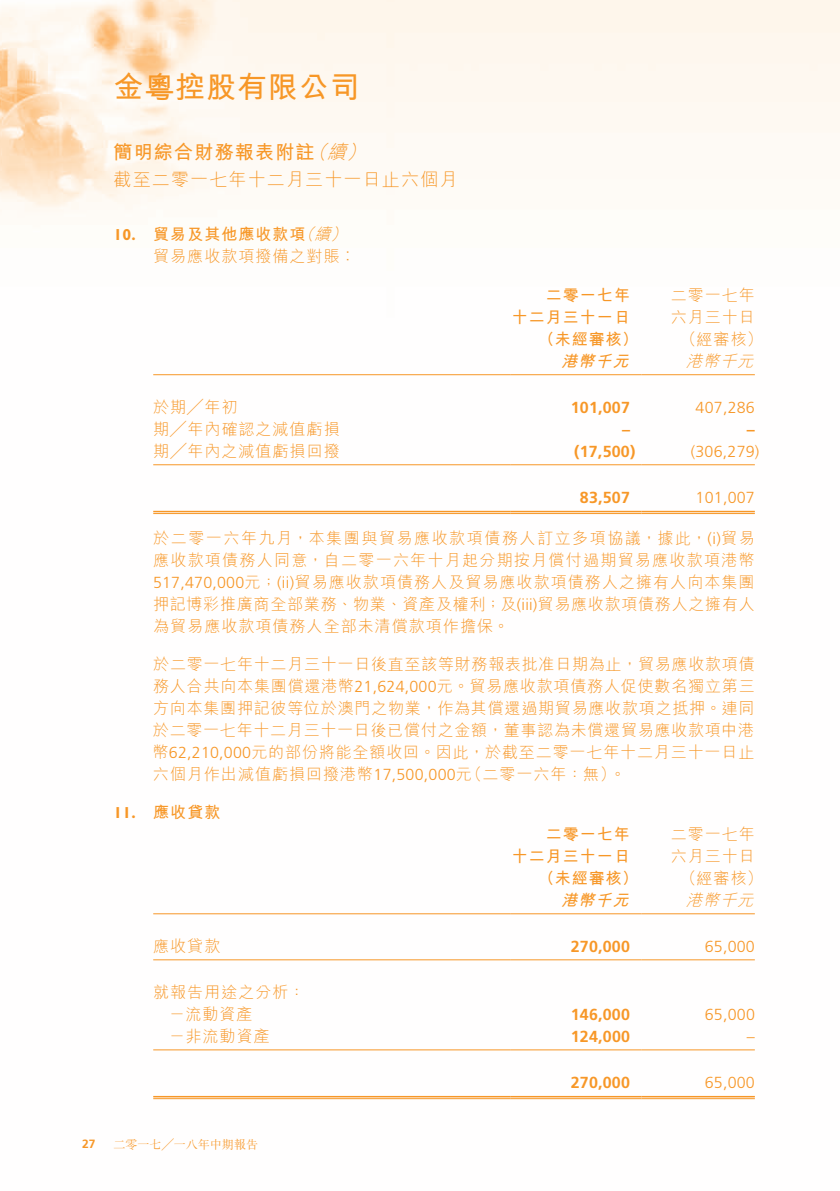
<style>
.page{position:relative;width:840px;height:1191px;background:#fff}
.page>*{position:absolute;margin:0;border:0;box-sizing:border-box;transform-origin:0 0}
.t1{font:700 30px "M Hei HK";letter-spacing:.03em;color:#f79727}
.t2{font:700 19px "M Hei HK";letter-spacing:.065em;color:#f79727}
.t3{font:italic 300 19px "M Hei HK";color:#f79727}
.t4{font:300 18px "M Hei HK";letter-spacing:.065em;color:#f79727}
.t5{font:300 16px/22px "M Hei HK";letter-spacing:.05em;color:#f79727;text-align:justify}
.t6{font:700 16px "Frutiger LT Std";letter-spacing:.015em;color:#f79727}
.t7{font:700 16px/22px "M Hei HK";letter-spacing:.065em;color:#f79727;text-align:right}
.t8{font:300 16px "Frutiger LT Std";letter-spacing:.015em;color:#f79727}
.t9{font:italic 300 16px "M Hei HK";color:#f79727}
.t10{font:italic 700 16px "M Hei HK";color:#f79727}
.t11{font:700 16px "Gill Sans Std";color:#f79727}
.t12{font:300 12px "M Sung HK";letter-spacing:.005em;color:#f79727}
.t13{font:700 12px "Frutiger LT Std";color:#f79727}
.s1{font-family:"Frutiger LT Std"}
</style>
<div class="page">
<img style="left:0;top:0;width:839px;height:1100px">
<hr style="left:153px;top:374px;width:357px;height:1px;background:#f79727">
<hr style="left:510px;top:374px;width:131px;height:1px;background:#f79727">
<hr style="left:641px;top:374px;width:113px;height:1px;background:#f79727">
<hr style="left:153px;top:464px;width:357px;height:1px;background:#f79727">
<hr style="left:510px;top:464px;width:131px;height:1px;background:#f79727">
<hr style="left:641px;top:464px;width:113px;height:1px;background:#f79727">
<hr style="left:153px;top:511px;width:357px;height:1px;background:#f79727">
<hr style="left:153px;top:513px;width:357px;height:1px;background:#f79727">
<hr style="left:510px;top:511px;width:131px;height:1px;background:#f79727">
<hr style="left:510px;top:513px;width:131px;height:1px;background:#f79727">
<hr style="left:641px;top:511px;width:113px;height:1px;background:#f79727">
<hr style="left:641px;top:513px;width:113px;height:1px;background:#f79727">
<hr style="left:153px;top:913px;width:357px;height:1px;background:#f79727">
<hr style="left:510px;top:913px;width:131px;height:1px;background:#f79727">
<hr style="left:641px;top:913px;width:113px;height:1px;background:#f79727">
<hr style="left:153px;top:959px;width:357px;height:1px;background:#f79727">
<hr style="left:510px;top:959px;width:131px;height:1px;background:#f79727">
<hr style="left:641px;top:959px;width:113px;height:1px;background:#f79727">
<hr style="left:153px;top:1049px;width:357px;height:1px;background:#f79727">
<hr style="left:510px;top:1049px;width:131px;height:1px;background:#f79727">
<hr style="left:641px;top:1049px;width:113px;height:1px;background:#f79727">
<hr style="left:153px;top:1096px;width:357px;height:1px;background:#f79727">
<hr style="left:153px;top:1098px;width:357px;height:1px;background:#f79727">
<hr style="left:510px;top:1096px;width:131px;height:1px;background:#f79727">
<hr style="left:510px;top:1098px;width:131px;height:1px;background:#f79727">
<hr style="left:641px;top:1096px;width:113px;height:1px;background:#f79727">
<hr style="left:641px;top:1098px;width:113px;height:1px;background:#f79727">
<p class="t13" style="left:82px;top:1136px;width:15px">27</p>
<h1 class="t1" style="left:113px;top:66px;width:247px">金粵控股有限公司</h1>
<p class="t2" style="left:113px;top:138px;width:202px">簡明綜合財務報表附註</p>
<p class="t4" style="left:113px;top:167px;width:345px">截至二零一七年十二月三十一日止六個月</p>
<p class="t9" style="left:330px;top:223px;width:23px">(</p>
<p class="t3" style="left:327px;top:138px;width:27px">續</p>
<p class="t3" style="left:307px;top:138px;width:27px">（</p>
<p class="t3" style="left:346px;top:138px;width:27px">(</p>
<p class="t9" style="left:314px;top:223px;width:23px">續</p>
<p class="t9" style="left:298px;top:223px;width:23px">（</p>
<p class="t7" style="left:153px;top:222px;width:154px">貿易及其他應收款項</p>
<p class="t11" style="left:113px;top:225px;width:24px">10.</p>
<p class="t11" style="left:113px;top:803px;width:24px">11.</p>
<p class="t5" style="left:153px;top:245px;width:204px">貿易應收款項撥備之對賬‥</p>
<p class="t5" style="left:153px;top:396px;width:86px">於期╱年初</p>
<p class="t5" style="left:153px;top:418px;width:188px">期╱年內確認之減值虧損</p>
<p class="t5" style="left:153px;top:440px;width:188px">期╱年內之減值虧損回撥</p>
<p class="t7" style="left:511px;top:283px;width:120px">二零一七年<br>十二月三十一日</p>
<p class="t5" style="left:670px;top:284px;width:86px">二零一七年</p>
<p class="t5" style="left:670px;top:306px;width:86px">六月三十日</p>
<p class="t5" style="left:680px;top:328px;width:84px">（經審核(</p>
<p class="t7" style="left:538px;top:327px;width:101px">（未經審核）</p>
<p class="t10" style="left:561px;top:350px;width:74px">港幣千元</p>
<p class="t9" style="left:685px;top:350px;width:74px">港幣千元</p>
<p class="t6" style="left:570px;top:398px;width:61px">101,007</p>
<p class="t8" style="left:695px;top:398px;width:61px">407,286</p>
<p class="t6" style="left:621px;top:420px;width:9px">–</p>
<p class="t6" style="left:746px;top:420px;width:9px">–</p>
<p class="t6" style="left:574px;top:442px;width:63px">)17,500(</p>
<p class="t8" style="left:690px;top:442px;width:70px">)306,279(</p>
<p class="t6" style="left:579px;top:488px;width:52px">83,507</p>
<p class="t5" style="left:153px;top:526px;width:603px">於二零一六年九月，本集團與貿易應收款項債務人訂立多項協議，據此， <span class="s1">)i(</span> 貿易應收款項債務人同意，自二零一六年十月起分期按月償付過期貿易應收款項港幣<span class="s1">517,470,000</span>元；<span class="s1">( )i i</span> 貿易應收款項債務人及貿易應收款項債務人之擁有人向本集團押記博彩推廣商全部業務、物業、資產及權利；及<span class="s1">(iii)</span>貿易應收款項債務人之擁有人為貿易應收款項債務人全部未清償款項作擔保。</p>
<p class="t5" style="left:153px;top:652px;width:602px">於二零一七年十二月三十一日後直至該等財務報表批准日期為止，貿易應收款項債</p>
<p class="t5" style="left:153px;top:674px;width:603px">務人合共向本集團償還港幣<span class="s1">21,624,000</span>元。貿易應收款項債務人促使數名獨立第三</p>
<p class="t5" style="left:153px;top:696px;width:602px">方向本集團押記彼等位於澳門之物業，作為其償還過期貿易應收款項之抵押。連同</p>
<p class="t5" style="left:153px;top:718px;width:602px">於二零一七年十二月三十一日後已償付之金額，董事認為未償還貿易應收款項中港</p>
<p class="t5" style="left:153px;top:740px;width:603px">幣<span class="s1">62,210,000</span>元的部份將能全額收回。因此，於截至二零一七年十二月三十一日止</p>
<p class="t5" style="left:609px;top:762px;width:17px">。</p>
<p class="t8" style="left:695px;top:488px;width:61px">101,007</p>
<p class="t5" style="left:466px;top:762px;width:151px">（二零一六年：無(</p>
<p class="t5" style="left:153px;top:762px;width:320px">六個月作出減值虧損回撥港幣<span class="s1">17,500,000</span>元</p>
<p class="t7" style="left:153px;top:800px;width:69px">應收貸款</p>
<p class="t7" style="left:545px;top:822px;width:86px">二零一七年</p>
<p class="t5" style="left:670px;top:822px;width:86px">二零一七年</p>
<p class="t7" style="left:511px;top:844px;width:120px">十二月三十一日</p>
<p class="t5" style="left:670px;top:844px;width:86px">六月三十日</p>
<p class="t7" style="left:538px;top:866px;width:101px">（未經審核）</p>
<p class="t5" style="left:680px;top:866px;width:84px">（經審核(</p>
<p class="t10" style="left:561px;top:888px;width:74px">港幣千元</p>
<p class="t9" style="left:685px;top:889px;width:74px">港幣千元</p>
<p class="t5" style="left:153px;top:934px;width:69px">應收貸款</p>
<p class="t5" style="left:153px;top:980px;width:153px">就報告用途之分析：</p>
<p class="t6" style="left:570px;top:937px;width:61px">270,000</p>
<p class="t8" style="left:704px;top:937px;width:52px">65,000</p>
<p class="t5" style="left:169px;top:1002px;width:85px">－流動資產</p>
<p class="t6" style="left:570px;top:1005px;width:61px">146,000</p>
<p class="t8" style="left:704px;top:1005px;width:52px">65,000</p>
<p class="t5" style="left:169px;top:1024px;width:102px">－非流動資產</p>
<p class="t6" style="left:570px;top:1027px;width:61px">124,000</p>
<p class="t8" style="left:746px;top:1027px;width:9px">–</p>
<p class="t6" style="left:570px;top:1073px;width:61px">270,000</p>
<p class="t8" style="left:704px;top:1073px;width:52px">65,000</p>
<p class="t12" style="left:113px;top:1135px;width:146px">二零一七╱一八年中期報告</p>
</div>
